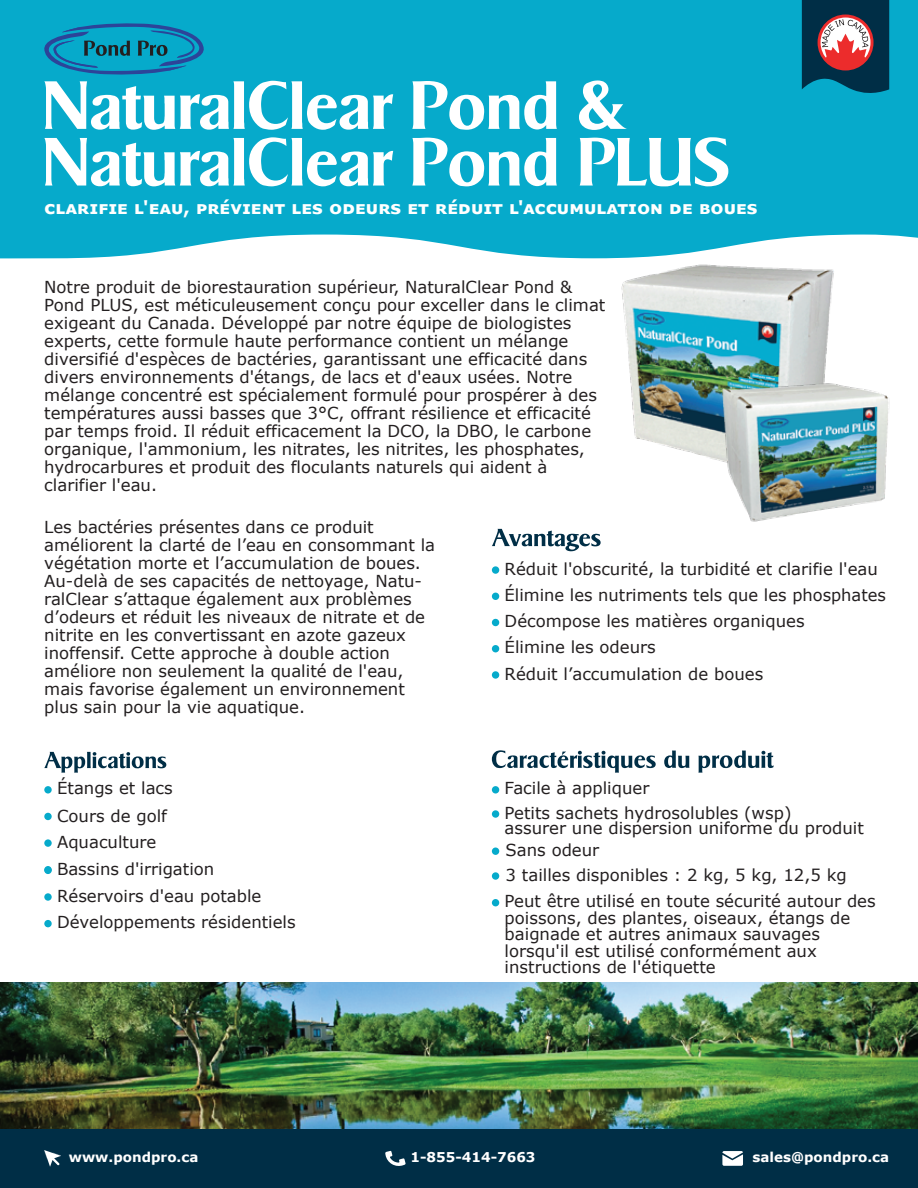
<style>
.page{position:relative;width:918px;height:1188px;background:#fff}
.page>*{position:absolute;margin:0;border:0;box-sizing:border-box;transform-origin:0 0}
.t1{font:700 18px "Verdana";color:#fff}
.t2{font:16.5px/18px "Verdana";color:#231f20}
.t3{font:700 13.5px "Verdana";color:#fff}
</style>
<div class="page">
<div style="left:0;top:0;width:918px;height:259px;background:#06aacb"></div>
<svg style="left:44px;top:752px;width:122px;height:21px"></svg>
<div style="left:44px;top:786px;width:8px;height:8px;background:#06aacb;border-radius:50%"></div>
<div style="left:44px;top:813px;width:8px;height:7px;background:#06aacb;border-radius:50%"></div>
<div style="left:44px;top:839px;width:8px;height:8px;background:#06aacb;border-radius:50%"></div>
<div style="left:44px;top:866px;width:8px;height:8px;background:#20b2cf;border-radius:50%"></div>
<div style="left:44px;top:867px;width:8px;height:7px;background:#06aacb;border-radius:50%"></div>
<div style="left:44px;top:893px;width:8px;height:8px;background:#06aacb;border-radius:50%"></div>
<div style="left:44px;top:920px;width:8px;height:7px;background:#06aacb;border-radius:50%"></div>
<img style="left:0;top:982px;width:918px;height:148px">
<div style="left:0;top:1130px;width:918px;height:58px;background:#002e46"></div>
<svg style="left:44px;top:1150px;width:17px;height:17px"></svg>
<svg style="left:385px;top:1151px;width:21px;height:15px"></svg>
<svg style="left:722px;top:1151px;width:21px;height:15px"></svg>
<svg style="left:802px;top:0;width:87px;height:95px;background:#455365"></svg>
<img style="left:600px;top:246px;width:257px;height:216px">
<svg style="left:42px;top:21px;width:351px;height:109px"></svg>
<svg style="left:412px;top:81px;width:145px;height:49px"></svg>
<svg style="left:579px;top:80px;width:48px;height:50px"></svg>
<svg style="left:44px;top:137px;width:349px;height:49px"></svg>
<svg style="left:412px;top:138px;width:145px;height:48px"></svg>
<svg style="left:580px;top:137px;width:148px;height:49px"></svg>
<img style="left:722px;top:366px;width:168px;height:156px">
<svg style="left:492px;top:529px;width:109px;height:22px"></svg>
<svg style="left:492px;top:750px;width:164px;height:23px"></svg>
<svg style="left:664px;top:751px;width:26px;height:17px"></svg>
<svg style="left:698px;top:751px;width:76px;height:22px"></svg>
<div style="left:492px;top:566px;width:7px;height:8px;background:#06aacb;border-radius:50%"></div>
<div style="left:492px;top:592px;width:7px;height:8px;background:#06aacb;border-radius:50%"></div>
<div style="left:492px;top:619px;width:7px;height:7px;background:#06aacb;border-radius:50%"></div>
<div style="left:492px;top:645px;width:7px;height:8px;background:#06aacb;border-radius:50%"></div>
<div style="left:492px;top:671px;width:7px;height:8px;background:#06aacb;border-radius:50%"></div>
<div style="left:492px;top:786px;width:7px;height:8px;background:#06aacb;border-radius:50%"></div>
<div style="left:492px;top:810px;width:7px;height:8px;background:#06aacb;border-radius:50%"></div>
<div style="left:492px;top:899px;width:7px;height:8px;background:#06aacb;border-radius:50%"></div>
<div style="left:492px;top:847px;width:7px;height:8px;background:#06aacb;border-radius:50%"></div>
<div style="left:492px;top:872px;width:7px;height:8px;background:#06aacb;border-radius:50%"></div>
<p class="t1" style="left:44px;top:195px;width:715px">CLARIFIE L'EAU, PRÉVIENT LES ODEURS ET RÉDUIT L'ACCUMULATION DE BOUES</p>
<p class="t2" style="left:44px;top:278px;width:563px">Notre produit de biorestauration supérieur, NaturalClear Pond &amp; Pond PLUS, est méticuleusement conçu pour exceller dans le climat exigeant du Canada. Développé par notre équipe de biologistes experts, cette formule haute performance contient un mélange diversifié d'espèces de bactéries, garantissant une efficacité dans divers environnements d'étangs, de lacs et d'eaux usées. Notre mélange concentré est spécialement formulé pour prospérer à des températures aussi basses que 3°C, offrant résilience et efficacité par temps froid. Il réduit efficacement la DCO, la DBO, le carbone organique, l'ammonium, les nitrates, les nitrites, les phosphates, hydrocarbures et produit des floculants naturels qui aident à clarifier l'eau.</p>
<p class="t2" style="left:44px;top:518px;width:392px">Les bactéries présentes dans ce produit améliorent la clarté de l’eau en consommant la végétation morte et l’accumulation de boues.<br>Au-delà de ses capacités de nettoyage, Natu&shy;ralClear s’attaque également aux problèmes d’odeurs et réduit les niveaux de nitrate et de nitrite en les convertissant en azote gazeux inoffensif. Cette approche à double action améliore non seulement la qualité de l'eau, mais favorise également un environnement plus sain pour la vie aquatique.</p>
<p class="t2" style="left:505px;top:555px;width:383px;line-height:26.2px">Réduit l'obscurité, la turbidité et clarifie l'eau Élimine les nutriments tels que les phosphates Décompose les matières organiques<br>Élimine les odeurs<br>Réduit l’accumulation de boues</p>
<p class="t2" style="left:57px;top:775px;width:240px;line-height:26.7px">Étangs et lacs<br>Cours de golf<br>Aquaculture<br>Bassins d'irrigation<br>Réservoirs d'eau potable<br>Développements résidentiels</p>
<p class="t2" style="left:505px;top:776px;width:288px;line-height:24.2px">Facile à appliquer<br>Petits sachets hydrosolubles (wsp)</p>
<p class="t2" style="left:505px;top:818px;width:361px">assurer une dispersion uniforme du produit</p>
<p class="t2" style="left:506px;top:837px;width:343px;line-height:25.5px">Sans odeur<br>3 tailles disponibles : 2 kg, 5 kg, 12,5 kg</p>
<p class="t2" style="left:505px;top:893px;width:373px;line-height:16.5px">Peut être utilisé en toute sécurité autour des poissons, des plantes, oiseaux, étangs de baignade et autres animaux sauvages lorsqu'il est utilisé conformément aux instructions de l'étiquette</p>
<p class="t3" style="left:69px;top:1148px;width:131px">www.pondpro.ca</p>
<p class="t3" style="left:411px;top:1148px;width:127px">1-855-414-7663</p>
<p class="t3" style="left:753px;top:1148px;width:138px">sales@pondpro.ca</p>
</div>
